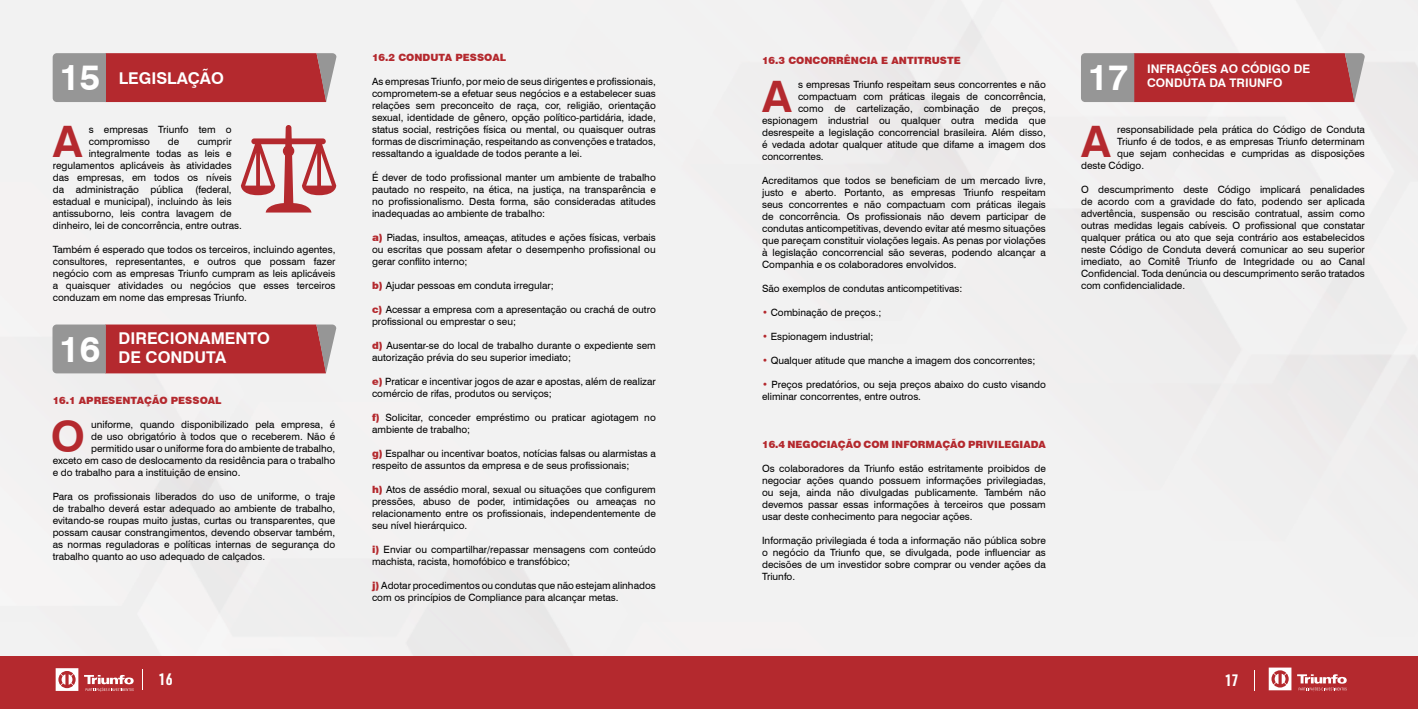
<style>
.page{position:relative;width:1418px;height:709px;background:#fff}
.page>*{position:absolute;margin:0;border:0;box-sizing:border-box;transform-origin:0 0}
.t1{font:700 43.38px "Swiss 721 BT";color:#b4292e}
.t2{font:700 36.25px "Swiss 721 BT";color:#fff}
.t3{font:700 16.25px "Swiss 721 BT";color:#fff}
.t4{font:700 16.25px "URWDIN Cond";color:#fff}
.t5{font:700 11.88px "Swiss 721 BT";color:#fff}
.t6{font:10px/12px "Swiss 721 BT";color:#000;text-align:justify}
.t7{font:900 10px "Swiss 721 BT";color:#b4292e}
.s1{font-weight:900;color:#b4292e}
</style>
<div class="page">
<div style="left:0;top:656px;width:1417px;height:53px;background:#b4292e"></div>
<svg style="left:142px;top:669px;width:1px;height:20px"></svg>
<svg style="left:1254px;top:670px;width:1px;height:21px"></svg>
<svg style="left:84px;top:675px;width:50px;height:16px"></svg>
<svg style="left:56px;top:668px;width:22px;height:23px"></svg>
<svg style="left:1297px;top:674px;width:49px;height:17px"></svg>
<svg style="left:1268px;top:667px;width:23px;height:23px"></svg>
<svg style="left:53px;top:53px;width:284px;height:49px;background:#ae4549"></svg>
<svg style="left:52px;top:324px;width:285px;height:49px;background:#af474a"></svg>
<svg style="left:241px;top:125px;width:95px;height:87px"></svg>
<svg style="left:1080px;top:53px;width:285px;height:49px;background:#af464a"></svg>
<h2 class="t2" style="left:59px;top:55px;width:43px">15</h2>
<h3 class="t3" style="left:119px;top:68px;width:107px">LEGISLAÇÃO</h3>
<h1 class="t1" style="left:53px;top:115px;width:31px">A</h1>
<p class="t6" style="left:89px;top:123px;width:144px">s empresas Triunfo tem o compromisso</p>
<p class="t6" style="left:168px;top:135px;width:13px">de</p>
<p class="t6" style="left:197px;top:135px;width:36px">cumprir</p>
<p class="t6" style="left:89px;top:147px;width:144px">integralmente todas as leis e</p>
<p class="t6" style="left:53px;top:159px;width:180px">regulamentos aplicáveis às atividades</p>
<p class="t6" style="left:53px;top:171px;width:180px">das empresas, em todos os níveis</p>
<p class="t6" style="left:53px;top:183px;width:180px">da administração pública (federal,</p>
<p class="t6" style="left:53px;top:195px;width:180px">estadual e municipal), incluindo às leis</p>
<p class="t6" style="left:53px;top:207px;width:180px">antissuborno, leis contra lavagem de</p>
<p class="t6" style="left:53px;top:219px;width:190px">dinheiro, lei de concorrência, entre outras.</p>
<p class="t6" style="left:53px;top:243px;width:284px">Também é esperado que todos os terceiros, incluindo agentes, consultores, representantes, e outros que possam fazer negócio com as empresas Triunfo cumpram as leis aplicáveis a quaisquer atividades ou negócios que esses terceiros conduzam em nome das empresas Triunfo.</p>
<h3 class="t3" style="left:119px;top:328px;width:153px">DIRECIONAMENTO</h3>
<h2 class="t2" style="left:59px;top:326px;width:43px">16</h2>
<h3 class="t3" style="left:119px;top:347px;width:109px">DE CONDUTA</h3>
<p class="t7" style="left:53px;top:395px;width:170px">16.1 APRESENTAÇÃO PESSOAL</p>
<h1 class="t1" style="left:51px;top:410px;width:36px">O</h1>
<p class="t6" style="left:91px;top:419px;width:245px">uniforme, quando disponibilizado pela empresa, é</p>
<p class="t6" style="left:91px;top:431px;width:245px">de uso obrigatório à todos que o receberem. Não é</p>
<p class="t6" style="left:91px;top:443px;width:245px">permitido usar o uniforme fora do ambiente de trabalho,</p>
<p class="t6" style="left:53px;top:455px;width:284px">exceto em caso de deslocamento da residência para o trabalho</p>
<p class="t6" style="left:53px;top:467px;width:189px">e do trabalho para a instituição de ensino.</p>
<p class="t6" style="left:53px;top:491px;width:284px">Para os profissionais liberados do uso de uniforme, o traje de trabalho deverá estar adequado ao ambiente de trabalho, evitando-se roupas muito justas, curtas ou transparentes, que possam causar constrangimentos, devendo observar também, as normas reguladoras e políticas internas de segurança do trabalho quanto ao uso adequado de calçados.</p>
<p class="t7" style="left:372px;top:51px;width:136px">16.2 CONDUTA PESSOAL</p>
<p class="t6" style="left:372px;top:75px;width:285px">As empresas Triunfo, por meio de seus dirigentes e profissionais, comprometem-se a efetuar seus negócios e a estabelecer suas relações sem preconceito de raça, cor, religião, orientação sexual, identidade de gênero, opção político-partidária, idade, status social, restrições física ou mental, ou quaisquer outras formas de discriminação, respeitando as convenções e tratados, ressaltando a igualdade de todos perante a lei.</p>
<p class="t6" style="left:372px;top:171px;width:285px">É dever de todo profissional manter um ambiente de trabalho pautado no respeito, na ética, na justiça, na transparência e no profissionalismo. Desta forma, são consideradas atitudes inadequadas ao ambiente de trabalho:</p>
<p class="t6" style="left:372px;top:231px;width:285px"><span class="s1">a)</span> Piadas, insultos, ameaças, atitudes e ações físicas, verbais ou escritas que possam afetar o desempenho profissional ou gerar conflito interno;</p>
<p class="t6" style="left:372px;top:279px;width:183px"><span class="s1">b)</span> Ajudar pessoas em conduta irregular;</p>
<p class="t6" style="left:372px;top:303px;width:285px"><span class="s1">c)</span> Acessar a empresa com a apresentação ou crachá de outro profissional ou emprestar o seu;</p>
<p class="t6" style="left:372px;top:339px;width:285px"><span class="s1">d)</span> Ausentar-se do local de trabalho durante o expediente sem autorização prévia do seu superior imediato;</p>
<p class="t6" style="left:372px;top:375px;width:285px"><span class="s1">e)</span> Praticar e incentivar jogos de azar e apostas, além de realizar comércio de rifas, produtos ou serviços;</p>
<p class="t6" style="left:372px;top:411px;width:285px"><span class="s1">f)</span> Solicitar, conceder empréstimo ou praticar agiotagem no ambiente de trabalho;</p>
<p class="t6" style="left:372px;top:447px;width:285px"><span class="s1">g)</span> Espalhar ou incentivar boatos, notícias falsas ou alarmistas a respeito de assuntos da empresa e de seus profissionais;</p>
<p class="t6" style="left:372px;top:483px;width:285px"><span class="s1">h)</span> Atos de assédio moral, sexual ou situações que configurem pressões, abuso de poder, intimidações ou ameaças no relacionamento entre os profissionais, independentemente de seu nível hierárquico.</p>
<p class="t6" style="left:372px;top:543px;width:285px"><span class="s1">i)</span> Enviar ou compartilhar/repassar mensagens com conteúdo machista, racista, homofóbico e transfóbico;</p>
<p class="t6" style="left:372px;top:579px;width:285px"><span class="s1">j)</span> Adotar procedimentos ou condutas que não estejam alinhados com os princípios de Compliance para alcançar metas.</p>
<p class="t7" style="left:762px;top:54px;width:200px">16.3 CONCORRÊNCIA E ANTITRUSTE</p>
<h1 class="t1" style="left:762px;top:70px;width:31px">A</h1>
<p class="t6" style="left:798px;top:78px;width:249px">s empresas Triunfo respeitam seus concorrentes e não</p>
<p class="t6" style="left:798px;top:90px;width:249px">compactuam com práticas ilegais de concorrência,</p>
<p class="t6" style="left:798px;top:102px;width:249px">como de cartelização, combinação de preços,</p>
<p class="t6" style="left:762px;top:114px;width:285px">espionagem industrial ou qualquer outra medida que</p>
<p class="t6" style="left:762px;top:126px;width:285px">desrespeite a legislação concorrencial brasileira. Além disso,</p>
<p class="t6" style="left:762px;top:138px;width:285px">é vedada adotar qualquer atitude que difame a imagem dos</p>
<p class="t6" style="left:762px;top:150px;width:63px">concorrentes.</p>
<p class="t6" style="left:762px;top:174px;width:285px">Acreditamos que todos se beneficiam de um mercado livre, justo e aberto. Portanto, as empresas Triunfo respeitam seus concorrentes e não compactuam com práticas ilegais de concorrência. Os profissionais não devem participar de condutas anticompetitivas, devendo evitar até mesmo situações que pareçam constituir violações legais. As penas por violações à legislação concorrencial são severas, podendo alcançar a Companhia e os colaboradores envolvidos.</p>
<p class="t6" style="left:762px;top:282px;width:202px">São exemplos de condutas anticompetitivas:</p>
<p class="t6" style="left:762px;top:306px;width:121px"><span class="s1">•</span> Combinação de preços.;</p>
<p class="t6" style="left:762px;top:330px;width:113px"><span class="s1">•</span> Espionagem industrial;</p>
<p class="t6" style="left:762px;top:354px;width:275px"><span class="s1">•</span> Qualquer atitude que manche a imagem dos concorrentes;</p>
<p class="t6" style="left:762px;top:378px;width:285px"><span class="s1">•</span> Preços predatórios, ou seja preços abaixo do custo visando eliminar concorrentes, entre outros.</p>
<p class="t7" style="left:762px;top:438px;width:285px">16.4 NEGOCIAÇÃO COM INFORMAÇÃO PRIVILEGIADA</p>
<p class="t6" style="left:762px;top:462px;width:285px">Os colaboradores da Triunfo estão estritamente proibidos de negociar ações quando possuem informações privilegiadas, ou seja, ainda não divulgadas publicamente. Também não devemos passar essas informações à terceiros que possam usar deste conhecimento para negociar ações.</p>
<p class="t6" style="left:762px;top:534px;width:285px">Informação privilegiada é toda a informação não pública sobre o negócio da Triunfo que, se divulgada, pode influenciar as decisões de um investidor sobre comprar ou vender ações da Triunfo.</p>
<h2 class="t2" style="left:1087px;top:55px;width:43px">17</h2>
<p class="t5" style="left:1147px;top:61px;width:165px">INFRAÇÕES AO CÓDIGO DE</p>
<p class="t5" style="left:1147px;top:76px;width:137px">CONDUTA DA TRIUNFO</p>
<h1 class="t1" style="left:1081px;top:115px;width:31px">A</h1>
<p class="t6" style="left:1117px;top:123px;width:249px">responsabilidade pela prática do Código de Conduta</p>
<p class="t6" style="left:1117px;top:135px;width:249px">Triunfo é de todos, e as empresas Triunfo determinam</p>
<p class="t6" style="left:1117px;top:147px;width:249px">que sejam conhecidas e cumpridas as disposições</p>
<p class="t6" style="left:1081px;top:159px;width:64px">deste Código.</p>
<p class="t6" style="left:1081px;top:183px;width:285px">O descumprimento deste Código implicará penalidades de acordo com a gravidade do fato, podendo ser aplicada advertência, suspensão ou rescisão contratual, assim como outras medidas legais cabíveis. O profissional que constatar qualquer prática ou ato que seja contrário aos estabelecidos neste Código de Conduta deverá comunicar ao seu superior imediato, ao Comitê Triunfo de Integridade ou ao Canal Confidencial. Toda denúncia ou descumprimento serão tratados com confidencialidade.</p>
<h3 class="t4" style="left:159px;top:668px;width:15px">16</h3>
<h3 class="t4" style="left:1225px;top:669px;width:15px">17</h3>
</div>
